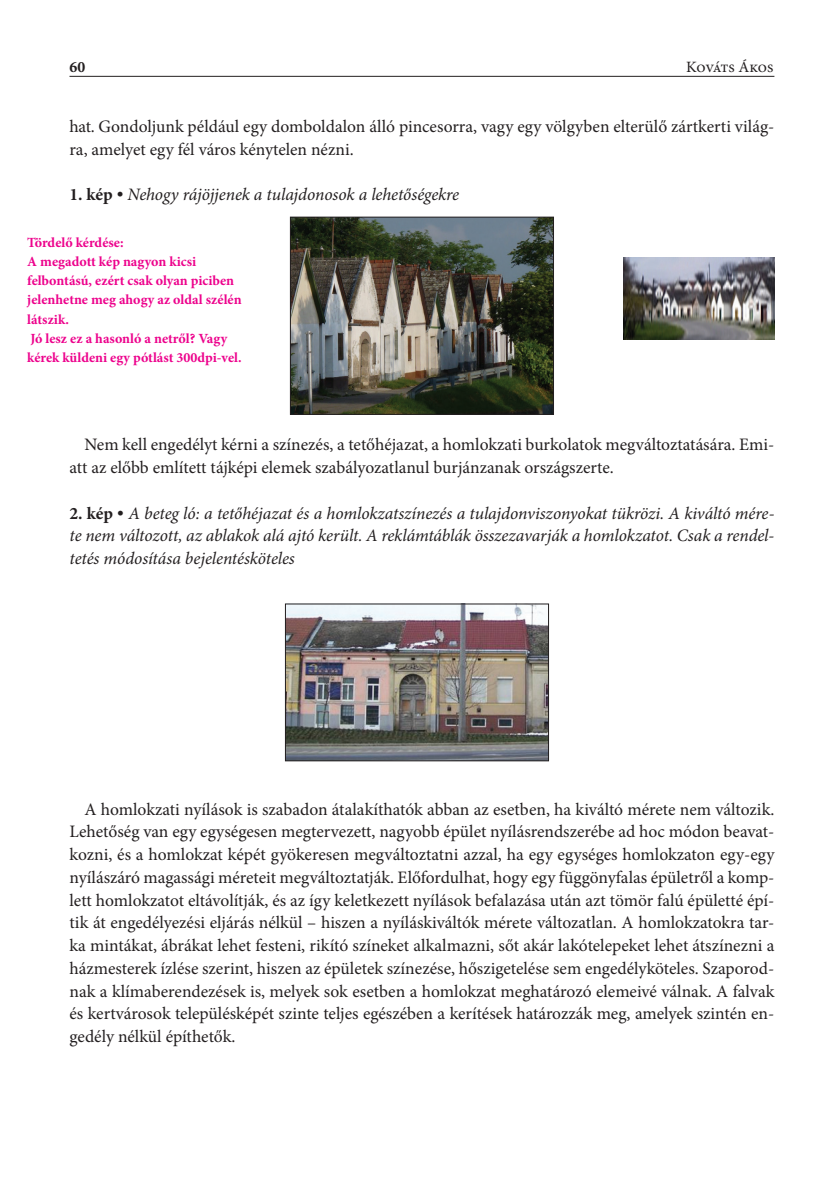
<style>
.page{position:relative;width:834px;height:1181px;background:#fff}
.page>*{position:absolute;margin:0;border:0;box-sizing:border-box;transform-origin:0 0}
.t1{font:17.5px/22.8px "Minion Pro";letter-spacing:.005em;color:#231f20}
.t2{font:italic 17.5px/22.8px "Minion Pro";letter-spacing:-.005em;color:#231f20;text-align:justify}
.t3{font:15.75px "Minion Pro";letter-spacing:-.025em;color:#231f20}
.t4{font:700 15.75px "Minion Pro";color:#231f20}
.t5{font:700 14px/19.2px "Minion Pro";color:#ed028c}
.s1{font-weight:700;font-style:normal}
.s2{font-family:"Adobe Garamond Pro";font-style:normal}
</style>
<div class="page">
<img style="left:623px;top:257px;width:151px;height:82px">
<img style="left:292px;top:219px;width:260px;height:194px">
<div style="left:290px;top:217px;width:264px;height:198px;border:1px solid #231f20"></div>
<img style="left:287px;top:605px;width:260px;height:154px">
<div style="left:285px;top:603px;width:264px;height:158px;border:1px solid #231f20"></div>
<hr style="left:69px;top:76px;width:705px;height:1px;background:#231f20">
<p class="t4" style="left:69px;top:55px;width:17px">60</p>
<p class="t3" style="left:686px;top:56px;width:89px">Kováts Ákos</p>
<p class="t1" style="left:69px;top:115px;width:706px">hat. Gondoljunk például egy domboldalon álló pincesorra, vagy egy völgyben elterülő zártkerti világ&shy;ra, amelyet egy fél város kénytelen nézni.</p>
<p class="t2" style="left:69px;top:183px;width:391px"><span class="s1">1. kép</span> <span class="s2">•</span> Nehogy rájöjjenek a tulajdonosok a lehetőségekre</p>
<p class="t5" style="left:27px;top:232px;width:216px">Tördelő kérdése:<br>A megadott kép nagyon kicsi felbontású, ezért csak olyan piciben jelenhetne meg ahogy az oldal szélén látszik.<br>Jó lesz ez a hasonló a netről? Vagy kérek küldeni egy pótlást 300dpi-vel.</p>
<p class="t1" style="left:69px;top:433px;width:706px;text-indent:15px">Nem kell engedélyt kérni a színezés, a tetőhéjazat, a homlokzati burkolatok megváltoztatására. Emi&shy;att az előbb említett tájképi elemek szabályozatlanul burjánzanak országszerte.</p>
<p class="t2" style="left:69px;top:502px;width:706px"><span class="s1">2. kép</span> <span class="s2">•</span> A beteg ló: a tetőhéjazat és a homlokzatszínezés a tulajdonviszonyokat tükrözi. A kiváltó mére&shy;te nem változott, az ablakok alá ajtó került. A reklámtáblák összezavarják a homlokzatot. Csak a rendel&shy;tetés módosítása bejelentésköteles</p>
<p class="t1" style="left:69px;top:797px;width:706px;text-align:justify;text-indent:15px">A homlokzati nyílások is szabadon átalakíthatók abban az esetben, ha kiváltó mérete nem változik.<br>Lehetőség van egy egységesen megtervezett, nagyobb épület nyílásrendszerébe ad hoc módon beavat&shy;kozni, és a homlokzat képét gyökeresen megváltoztatni azzal, ha egy egységes homlokzaton egy-egy nyílászáró magassági méreteit megváltoztatják. Előfordulhat, hogy egy függönyfalas épületről a komp&shy;lett homlokzatot eltávolítják, és az így keletkezett nyílások befalazása után azt tömör falú épületté épí&shy;tik át engedélyezési eljárás nélkül – hiszen a nyíláskiváltók mérete változatlan. A homlokzatokra tar&shy;ka mintákat, ábrákat lehet festeni, rikító színeket alkalmazni, sőt akár lakótelepeket lehet átszínezni a házmesterek ízlése szerint, hiszen az épületek színezése, hőszigetelése sem engedélyköteles. Szaporod&shy;nak a klímaberendezések is, melyek sok esetben a homlokzat meghatározó elemeivé válnak. A falvak és kertvárosok településképét szinte teljes egészében a kerítések határozzák meg, amelyek szintén en&shy;gedély nélkül építhetők.</p>
</div>
